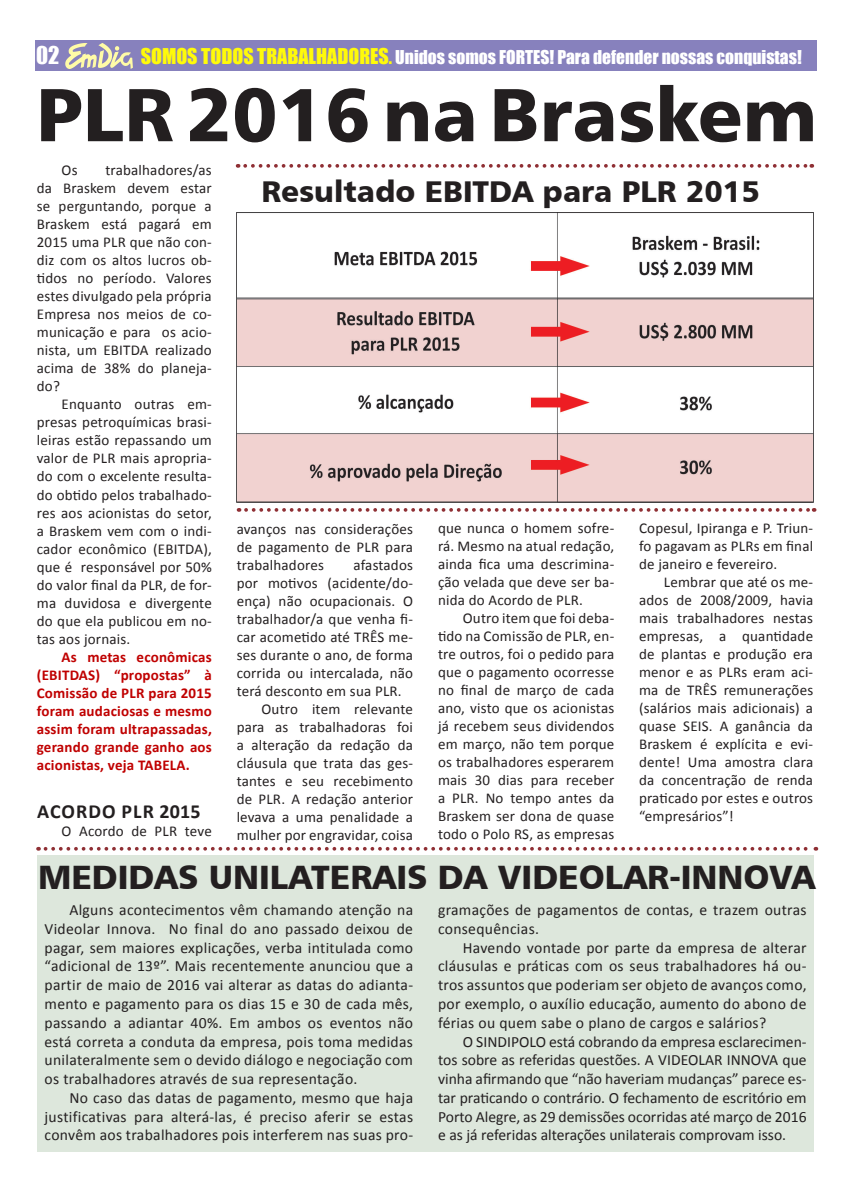
<style>
.page{position:relative;width:851px;height:1177px;background:#fff}
.page>*{position:absolute;margin:0;border:0;box-sizing:border-box;transform-origin:0 0}
.Texto{font:75px "Humanist 777 BT Black B";color:#231f20}
.Titulos{font:33.75px "Humanist 777 BT Black B";color:#231f20}
.Texto-2{font:30px "Humanist 777 BT Black B";color:#231f20}
.t1{font:22.5px "Impact";color:#fff}
.Texto-3{font:700 20px "Calibri";letter-spacing:.05em;color:#231f20}
.t2{font:17.5px "Impact";color:#fff}
.Texto-4{font:15.62px/18.8px "Calibri";letter-spacing:.02em;color:#231f20;text-align:justify}
.Texto-5{font:15px/18px "Calibri";letter-spacing:.015em;color:#231f20;text-align:justify}
.Texto-6{font:700 15px/18px "Calibri";letter-spacing:.015em;color:#c00000;text-align:justify}
.s1{font-size:20px;color:#fffa0a}
.s2{color:#fffa0a}
</style>
<div class="page">
<div style="left:35px;top:41px;width:782px;height:30px;background:#8781bd"></div>
<svg style="left:65px;top:43px;width:68px;height:26px"></svg>
<svg style="left:246px;top:508px;width:568px;height:4px"></svg>
<svg style="left:45px;top:846px;width:771px;height:4px"></svg>
<svg style="left:245px;top:164px;width:567px;height:4px"></svg>
<div style="left:37px;top:855px;width:776px;height:297px;background:#dde7dc"></div>
<img style="left:237px;top:213px;width:576px;height:290px">
<p class="t1" style="left:36px;top:38px;width:25px">02</p>
<p class="t2" style="left:141px;top:44px;width:662px"><span class="s1">SOMOS TODOS TRABALHADORES</span><span class="s2">.</span> Unidos somos FORTES! Para defender nossas conquistas!</p>
<p class="Texto" style="left:36px;top:67px;width:782px">PLR 2016 na Braskem</p>
<p class="Texto-2" style="left:261px;top:172px;width:500px">Resultado EBITDA para PLR 2015</p>
<p class="Texto-5" style="left:37px;top:161px;width:176px;text-indent:69px">trabalhadores/as da Braskem devem estar se perguntando, porque a Braskem está pagará em 2015 uma PLR que não con&shy;diz com os altos lucros ob&shy;tidos no período. Valores estes divulgado pela própria Empresa nos meios de co&shy;municação e para os acio&shy;nista, um EBITDA realizado acima de 38% do planeja&shy;do?</p>
<p class="Texto-5" style="left:37px;top:395px;width:176px;text-indent:25px">Enquanto outras em&shy;presas petroquímicas brasi&shy;leiras estão repassando um valor de PLR mais apropria&shy;do com o excelente resulta&shy;do obtido pelos trabalhado&shy;res aos acionistas do setor, a Braskem vem com o indi&shy;cador econômico (EBITDA), que é responsável por 50% do valor final da PLR, de for&shy;ma duvidosa e divergente do que ela publicou em no&shy;tas aos jornais.</p>
<p class="Texto-6" style="left:37px;top:647px;width:176px;text-indent:25px">As metas econômicas (EBITDAS) “propostas” à Comissão de PLR para 2015 foram audaciosas e mesmo assim foram ultrapassadas, gerando grande ganho aos acionistas, veja TABELA.</p>
<p class="Texto-3" style="left:37px;top:798px;width:165px">ACORDO PLR 2015</p>
<p class="Texto-5" style="left:62px;top:821px;width:152px">O Acordo de PLR teve</p>
<p class="Texto-5" style="left:62px;top:161px;width:17px">Os</p>
<p class="Texto-5" style="left:438px;top:519px;width:178px">que nunca o homem sofre&shy;rá. Mesmo na atual redação, ainda fica uma descrimina&shy;ção velada que deve ser ba&shy;nida do Acordo de PLR.</p>
<p class="Texto-5" style="left:438px;top:609px;width:178px;text-indent:25px">Outro item que foi deba&shy;tido na Comissão de PLR, en&shy;tre outros, foi o pedido para que o pagamento ocorresse no final de março de cada ano, visto que os acionistas já recebem seus dividendos em março, não tem porque os trabalhadores esperarem mais 30 dias para receber a PLR. No tempo antes da Braskem ser dona de quase todo o Polo RS, as empresas</p>
<p class="Texto-5" style="left:639px;top:519px;width:175px">Copesul, Ipiranga e P. Triun&shy;fo pagavam as PLRs em final de janeiro e fevereiro.</p>
<p class="Texto-5" style="left:639px;top:573px;width:175px;text-indent:25px">Lembrar que até os me&shy;ados de 2008/2009, havia mais trabalhadores nestas empresas, a quantidade de plantas e produção era menor e as PLRs eram aci&shy;ma de TRÊS remunerações (salários mais adicionais) a quase SEIS. A ganância da Braskem é explícita e evi&shy;dente! Uma amostra clara da concentração de renda praticado por estes e outros “empresários”!</p>
<p class="Texto-5" style="left:237px;top:520px;width:178px">avanços nas considerações de pagamento de PLR para trabalhadores</p>
<p class="Texto-5" style="left:237px;top:556px;width:178px;text-indent:117px">afastados por motivos (acidente/do&shy;ença) não ocupacionais. O trabalhador/a que venha fi&shy;car acometido até TRÊS me&shy;ses durante o ano, de forma corrida ou intercalada, não terá desconto em sua PLR.</p>
<p class="Texto-5" style="left:237px;top:700px;width:178px;text-indent:25px">Outro item relevante para as trabalhadoras foi a alteração da redação da cláusula que trata das ges&shy;tantes e seu recebimento de PLR. A redação anterior levava a uma penalidade a mulher por engravidar, coisa</p>
<p class="Titulos" style="left:38px;top:855px;width:778px">MEDIDAS UNILATERAIS DA VIDEOLAR-INNOVA</p>
<p class="Texto-4" style="left:45px;top:900px;width:370px;text-indent:25px">Alguns acontecimentos vêm chamando atenção na Videolar Innova. No final do ano passado deixou de pagar, sem maiores explicações, verba intitulada como “adicional de 13º”. Mais recentemente anunciou que a partir de maio de 2016 vai alterar as datas do adianta&shy;mento e pagamento para os dias 15 e 30 de cada mês, passando a adiantar 40%. Em ambos os eventos não está correta a conduta da empresa, pois toma medidas unilateralmente sem o devido diálogo e negociação com os trabalhadores através de sua representação.</p>
<p class="Texto-4" style="left:45px;top:1088px;width:370px;text-indent:25px">No caso das datas de pagamento, mesmo que haja justificativas para alterá-las, é preciso aferir se estas convêm aos trabalhadores pois interferem nas suas pro-</p>
<p class="Texto-4" style="left:438px;top:900px;width:370px">gramações de pagamentos de contas, e trazem outras consequências.</p>
<p class="Texto-4" style="left:438px;top:938px;width:370px;text-indent:25px">Havendo vontade por parte da empresa de alterar cláusulas e práticas com os seus trabalhadores há ou&shy;tros assuntos que poderiam ser objeto de avanços como, por exemplo, o auxílio educação, aumento do abono de férias ou quem sabe o plano de cargos e salários?</p>
<p class="Texto-4" style="left:438px;top:1031px;width:370px;text-indent:25px">O SINDIPOLO está cobrando da empresa esclarecimen&shy;tos sobre as referidas questões. A VIDEOLAR INNOVA que vinha afirmando que “não haveriam mudanças” parece es&shy;tar praticando o contrário. O fechamento de escritório em Porto Alegre, as 29 demissões ocorridas até março de 2016 e as já referidas alterações unilaterais comprovam isso.</p>
</div>
